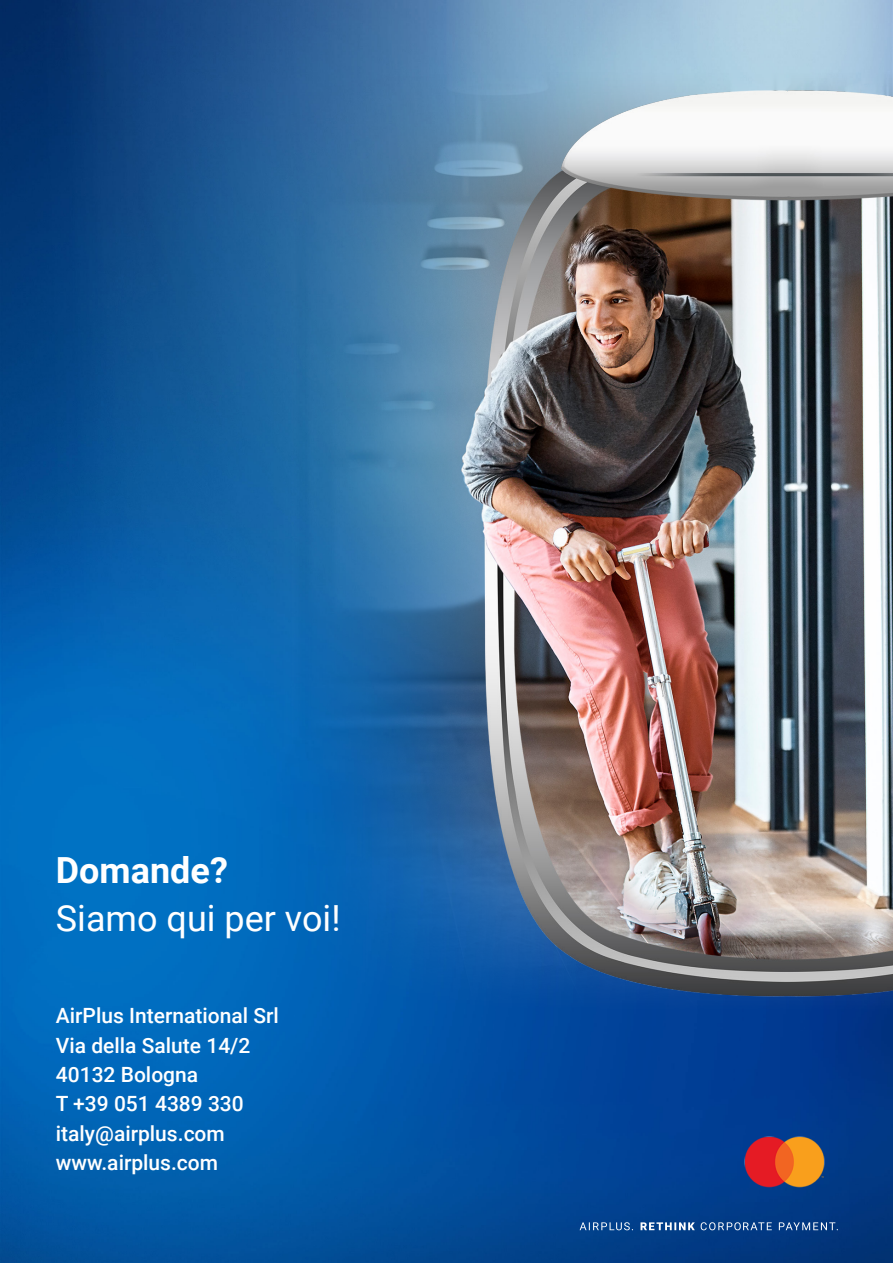
<style>
.page{position:relative;width:893px;height:1263px;background:#fff}
.page>*{position:absolute;margin:0;border:0;box-sizing:border-box;transform-origin:0 0}
.List_Paragraph{font:36px "Roboto";color:#fff}
.List_Paragraph-2{font:700 36px "Roboto";color:#fff}
.t1{font:500 21px "Roboto";color:#fff}
</style>
<div class="page">
<img style="left:0;top:0;width:893px;height:1263px">
<img style="left:739px;top:1122px;width:100px;height:66px">
<svg style="left:575px;top:1222px;width:263px;height:10px;background:#3c69a2"></svg>
<img style="left:257px;top:72px;width:636px;height:939px">
<p class="List_Paragraph-2" style="left:56px;top:845px;width:174px">Domande?</p>
<p class="List_Paragraph" style="left:56px;top:893px;width:286px">Siamo qui per voi!</p>
<p class="t1" style="left:56px;top:1001px;width:224px">AirPlus International Srl</p>
<p class="t1" style="left:56px;top:1030px;width:196px">Via della Salute 14/2</p>
<p class="t1" style="left:56px;top:1060px;width:144px">40132 Bologna</p>
<p class="t1" style="left:56px;top:1089px;width:189px">T +39 051 4389 330</p>
<p class="t1" style="left:56px;top:1119px;width:170px">italy@airplus.com</p>
<p class="t1" style="left:56px;top:1148px;width:164px">www.airplus.com</p>
</div>
